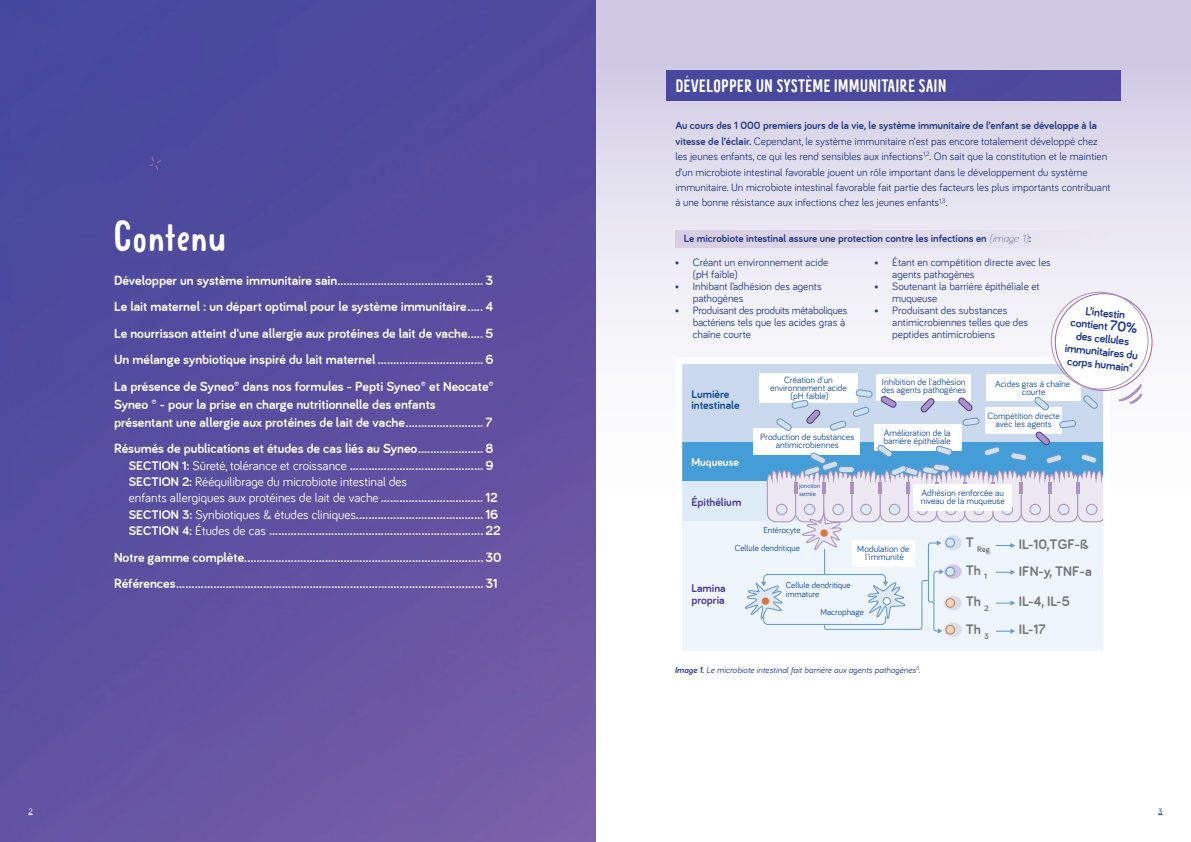
<style>
.page{position:relative;width:1191px;height:842px;background:#fff}
.page>*{position:absolute;margin:0;border:0;box-sizing:border-box;transform-origin:0 0}
.t1{font:700 35.8px "Little Dinosaur";color:#fff}
.t2{font:700 15px "Little Dinosaur";color:#fff}
.t3{font:700 14.3px/27.3px "Bariol";color:#757679}
.t4{font:700 13.8px/18px "Bariol";color:#fff}
.t5{font:13px/16.4px "Bariol";color:#fff}
.t6{font:700 12px/12.9px "Bariol";color:#273b8b;text-align:center}
.t7{font:700 11.7px/11.6px "Bariol";color:#4f3d99}
.t8{font:700 11.7px/11.6px "Bariol";color:#134a99}
.t9{font:700 11.7px "Bariol";color:#fff}
.t10{font:11px/12px "Bariol";color:#273b8b}
.t11{font:11px/12px "Bariol";letter-spacing:-.02em;color:#273b8b}
.t12{font:700 11px "Bariol";color:#273b8b}
.t13{font:9.3px/8.1px "Bariol";color:#134a99;text-align:center}
.t14{font:italic 9px "Bariol";color:#273b8b}
.t15{font:8.9px/9.4px "Bariol";color:#134a99}
.t16{font:700 8.4px "Bariol";color:#757679}
.t17{font:8px "Bariol";color:#fff}
.t18{font:8px "Bariol";color:#273b8b}
.t19{font:6.8px/7.1px "Bariol";color:#134a99}
.s1{font-size:13px}
.s2{font-weight:400;font-size:13px}
.s3{font-weight:700}
.s4{font-weight:700;font-size:13.8px}
.s5{font-weight:300;font-style:italic}
.s6{font-size:15px}
</style>
<div class="page">
<div style="left:0;top:0;width:1191px;height:842px;background:linear-gradient(to bottom,#d7d3e8,#fff)"></div>
<img style="left:0;top:0;width:595px;height:842px">
<svg style="left:149px;top:156px;width:13px;height:15px"></svg>
<div style="left:679px;top:361px;width:427px;height:81px;background:#cbd9ee"></div>
<div style="left:679px;top:442px;width:427px;height:39px;background:#449dd6"></div>
<div style="left:679px;top:481px;width:426px;height:40px;background:#deeaf6"></div>
<div style="left:679px;top:521px;width:426px;height:134px;background:#eef5fb"></div>
<div style="left:759px;top:373px;width:99px;height:29px;background:#fff"></div>
<div style="left:876px;top:374px;width:94px;height:27px;background:#fff"></div>
<div style="left:986px;top:374px;width:95px;height:27px;background:#fff"></div>
<svg style="left:943px;top:622px;width:19px;height:15px"></svg>
<div style="left:943px;top:622px;width:19px;height:16px;border:1px solid #f2eff7;border-radius:50%"></div>
<svg style="left:745px;top:390px;width:357px;height:244px"></svg>
<div style="left:675px;top:357px;width:435px;height:301px;border:7px solid #fff"></div>
<div style="left:666px;top:71px;width:454px;height:30px;background:#4b499e"></div>
<div style="left:675px;top:230px;width:435px;height:17px;background:linear-gradient(to right,#d7cde5,#ebe9f3)"></div>
<div style="left:1055px;top:294px;width:97px;height:96px;background:#fff;border-radius:50%"></div>
<svg style="left:1118px;top:383px;width:24px;height:21px"></svg>
<p class="t2" style="left:675px;top:75px;width:273px">DÉVELOPPER UN SYSTÈME IMMUNITAIRE SAIN</p>
<p class="t1" style="left:113px;top:211px;width:115px">Contenu</p>
<p class="t4" style="left:114px;top:271px;width:381px">Développer un système immunitaire sain............................................... 3</p>
<p class="t4" style="left:114px;top:297px;width:381px">Le lait maternel : un départ optimal pour le système immunitaire..... 4</p>
<p class="t4" style="left:114px;top:324px;width:381px">Le nourrisson atteint d'une allergie aux protéines de lait de vache..... 5</p>
<p class="t4" style="left:114px;top:350px;width:381px">Un mélange synbiotique inspiré du lait maternel .................................. 6</p>
<p class="t4" style="left:114px;top:377px;width:381px">La présence de Syneo® dans nos formules - Pepti Syneo® et Neocate®<br>Syneo ® - pour la prise en charge nutritionnelle des enfants</p>
<p class="t4" style="left:114px;top:413px;width:380px">présentant une allergie aux protéines de lait de vache......................... 7</p>
<p class="t4" style="left:114px;top:440px;width:381px">Résumés de publications et études de cas liés au Syneo..................... 8</p>
<p class="t4" style="left:129px;top:456px;width:366px"><span class="s1">SECTION 1:</span> <span class="s2">Sûreté, tolérance et croissance</span> ........................................... 9</p>
<p class="t5" style="left:129px;top:473px;width:370px"><span class="s3">SECTION 2:</span> Rééquilibrage du microbiote intestinal des<br>enfants allergiques aux protéines de lait de vache <span class="s4">.................................12</span></p>
<p class="t4" style="left:129px;top:505px;width:371px"><span class="s1">SECTION 3:</span> <span class="s2">Synbiotiques &amp; études cliniques</span>.........................................16</p>
<p class="t4" style="left:129px;top:522px;width:373px"><span class="s1">SECTION 4:</span> <span class="s2">Études de cas</span> .....................................................................22</p>
<p class="t4" style="left:114px;top:548px;width:389px">Notre gamme complète.............................................................................30</p>
<p class="t4" style="left:114px;top:575px;width:385px">Références...................................................................................................31</p>
<p class="t10" style="left:675px;top:117px;width:437px;line-height:15.5px"><span class="s3">Au cours des 1 000 premiers jours de la vie, le système immunitaire de l’enfant se développe à la vitesse de l’éclair.</span> Cependant, le système immunitaire n’est pas encore totalement développé chez les jeunes enfants, ce qui les rend sensibles aux infections<sup>1,2</sup>. On sait que la constitution et le maintien d’un microbiote intestinal favorable jouent un rôle important dans le développement du système immunitaire. Un microbiote intestinal favorable fait partie des facteurs les plus importants contribuant à une bonne résistance aux infections chez les jeunes enfants<sup>1,3</sup>.</p>
<p class="t12" style="left:683px;top:232px;width:349px">Le microbiote intestinal assure une protection contre les infections en <span class="s5">(image 1)</span>:</p>
<p class="t10" style="left:693px;top:256px;width:137px;text-indent:-18px">• Créant un environnement acide (pH faible)</p>
<p class="t10" style="left:693px;top:280px;width:130px;text-indent:-18px">• Inhibant l’adhésion des agents pathogènes</p>
<p class="t11" style="left:693px;top:304px;width:156px;text-indent:-18px">• Produisant des produits métaboliques bactériens tels que les acides gras à chaîne courte</p>
<p class="t10" style="left:892px;top:256px;width:160px;text-indent:-18px">• Étant en compétition directe avec les agents pathogènes</p>
<p class="t10" style="left:892px;top:280px;width:149px;text-indent:-18px">• Soutenant la barrière épithéliale et muqueuse</p>
<p class="t10" style="left:892px;top:304px;width:137px;text-indent:-18px">• Produisant des substances antimicrobiennes telles que des peptides antimicrobiens</p>
<p class="t6" style="left:1086px;top:304px;width:41px;rotate:6deg">L’intestin</p>
<p class="t6" style="left:1071px;top:316px;width:69px;rotate:6deg">contient <span class="s6">70%</span></p>
<p class="t6" style="left:1066px;top:328px;width:75px;rotate:6deg">des cellules immunitaires du</p>
<p class="t6" style="left:1068px;top:355px;width:67px;rotate:6deg">corps humain<sup>4</sup></p>
<p class="t8" style="left:691px;top:388px;width:50px">Lumière intestinale</p>
<p class="t9" style="left:691px;top:455px;width:49px">Muqueuse</p>
<p class="t7" style="left:691px;top:496px;width:51px">Épithélium</p>
<p class="t13" style="left:770px;top:375px;width:78px">Création d'un environnement acide (pH faible)</p>
<p class="t13" style="left:881px;top:378px;width:86px;text-align:left">Inhibition de l'adhésion des agents pathogènes</p>
<p class="t13" style="left:760px;top:432px;width:96px">Production de substances antimicrobiennes</p>
<p class="t13" style="left:883px;top:429px;width:69px;text-align:left">Amélioration de la barrière épithéliale</p>
<p class="t13" style="left:995px;top:379px;width:77px">Acides gras à chaîne courte</p>
<p class="t13" style="left:987px;top:411px;width:74px">Compétition directe avec les agents</p>
<p class="t19" style="left:799px;top:482px;width:23px">jonction serrée</p>
<p class="t13" style="left:920px;top:488px;width:86px;text-align:left">Adhésion renforcée au niveau de la muqueuse</p>
<p class="t15" style="left:763px;top:524px;width:39px">Entérocyte</p>
<p class="t7" style="left:691px;top:582px;width:36px">Lamina propria</p>
<p class="t15" style="left:735px;top:543px;width:67px">Cellule dendritique</p>
<p class="t13" style="left:857px;top:544px;width:54px">Modulation de l'immunité</p>
<p class="t15" style="left:785px;top:580px;width:67px">Cellule dendritique immature</p>
<p class="t15" style="left:820px;top:607px;width:45px">Macrophage</p>
<p class="t14" style="left:675px;top:665px;width:247px"><span class="s3">Image 1.</span> Le microbiote intestinal fait barrière aux agents pathogènes<sup>5</sup>.</p>
<p class="t16" style="left:966px;top:544px;width:26px"><sup>T</sup> Reg</p>
<p class="t3" style="left:1018px;top:530px;width:74px">IL-10,TGF-ß<br>IFN-y, TNF-a</p>
<p class="t3" style="left:1018px;top:587px;width:53px;line-height:28px">IL-4, IL-5<br>IL-17</p>
<p class="t3" style="left:966px;top:554px;width:24px;line-height:31.4px">Th <sub>1<br></sub>Th <sub>2</sub></p>
<p class="t3" style="left:966px;top:615px;width:25px">Th <sub>3</sub></p>
<p class="t17" style="left:28px;top:805px;width:6px">2</p>
<p class="t18" style="left:1158px;top:805px;width:6px">3</p>
</div>
